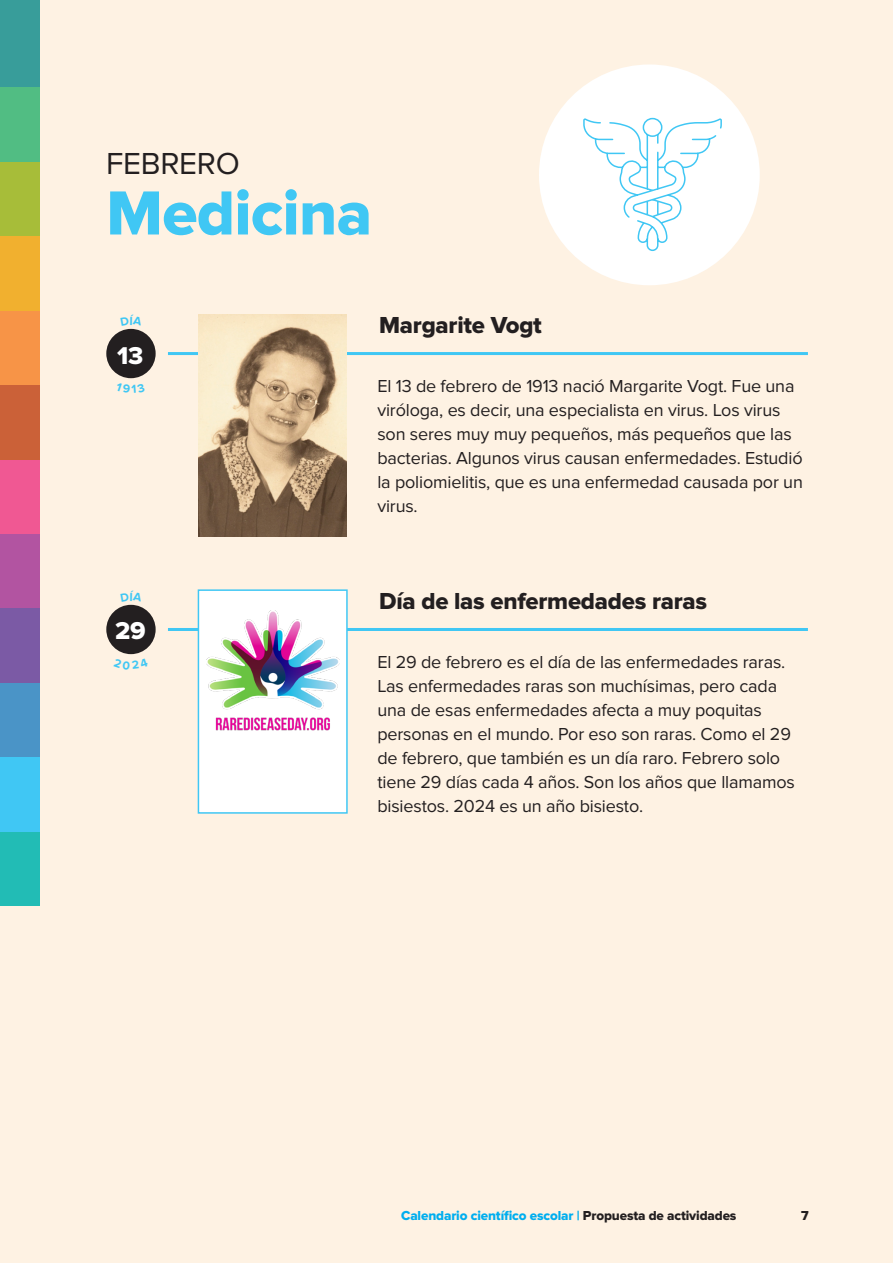
<style>
.page{position:relative;width:893px;height:1263px;background:#fef2e3}
.page>*{position:absolute;margin:0;border:0;box-sizing:border-box;transform-origin:0 0}
.t1{font:64.5px "Proxima Nova Extrabld";letter-spacing:-.01em;color:#40c7f4}
.t2{font:31.5px "Proxima Nova";letter-spacing:-.01em;color:#231f20}
.t3{font:25.2px "Proxima Nova Extrabld";color:#fff}
.t4{font:24px "Proxima Nova Extrabld";letter-spacing:-.01em;color:#231f20}
.t5{font:18px/24px "Proxima Nova";letter-spacing:-.01em;color:#231f20}
.t6{font:13.5px "Proxima Nova Extrabld";letter-spacing:-.01em;color:#00aeef}
.t7{font:13.5px "Proxima Nova Extrabld";color:#231f20}
.s1{color:#231f20}
</style>
<div class="page">
<div style="left:0;top:831px;width:40px;height:75px;background:#22bcb5"></div>
<div style="left:0;top:757px;width:40px;height:74px;background:#40c7f4"></div>
<div style="left:0;top:682px;width:40px;height:75px;background:#4a94c7"></div>
<div style="left:0;top:608px;width:40px;height:74px;background:#7b5aa5"></div>
<div style="left:0;top:534px;width:40px;height:74px;background:#b254a1"></div>
<div style="left:0;top:459px;width:40px;height:75px;background:#f05893"></div>
<div style="left:0;top:385px;width:40px;height:74px;background:#cb6138"></div>
<div style="left:0;top:310px;width:40px;height:75px;background:#f79447"></div>
<div style="left:0;top:236px;width:40px;height:74px;background:#f1b02f"></div>
<div style="left:0;top:162px;width:40px;height:74px;background:#a7bd39"></div>
<div style="left:0;top:87px;width:40px;height:75px;background:#51bd83"></div>
<div style="left:0;top:0;width:40px;height:87px;background:#389d9a"></div>
<hr style="left:168px;top:352px;width:640px;height:3px;background:#40c7f4">
<hr style="left:168px;top:628px;width:640px;height:3px;background:#40c7f4">
<div style="left:198px;top:590px;width:149px;height:223px;background:#fff"></div>
<img style="left:206px;top:610px;width:133px;height:121px">
<div style="left:198px;top:589px;width:150px;height:225px;border:2px solid #40c7f4"></div>
<div style="left:106px;top:329px;width:50px;height:49px;background:#231f20;border-radius:50%"></div>
<div style="left:106px;top:605px;width:50px;height:49px;background:#231f20;border-radius:50%"></div>
<img style="left:198px;top:314px;width:149px;height:223px">
<div style="left:539px;top:64px;width:221px;height:221px;background:#fff;border-radius:50%"></div>
<svg style="left:583px;top:117px;width:139px;height:135px"></svg>
<h2 class="t2" style="left:106px;top:145px;width:135px">FEBRERO</h2>
<h1 class="t1" style="left:106px;top:176px;width:267px">Medicina</h1>
<h3 class="t3" style="left:117px;top:341px;width:28px">13</h3>
<h3 class="t3" style="left:115px;top:616px;width:32px">29</h3>
<h3 class="t4" style="left:379px;top:311px;width:164px">Margarite Vogt</h3>
<p class="t5" style="left:377px;top:374px;width:427px">El 13 de febrero de 1913 nació Margarite Vogt. Fue una viróloga, es decir, una especialista en virus. Los virus son seres muy muy pequeños, más pequeños que las bacterias. Algunos virus causan enfermedades. Estudió la poliomielitis, que es una enfermedad causada por un virus.</p>
<h3 class="t4" style="left:379px;top:587px;width:329px">Día de las enfermedades raras</h3>
<p class="t5" style="left:377px;top:650px;width:419px">El 29 de febrero es el día de las enfermedades raras.<br>Las enfermedades raras son muchísimas, pero cada una de esas enfermedades afecta a muy poquitas personas en el mundo. Por eso son raras. Como el 29 de febrero, que también es un día raro. Febrero solo tiene 29 días cada 4 años. Son los años que llamamos bisiestos. 2024 es un año bisiesto.</p>
<p class="t6" style="left:401px;top:1207px;width:337px">Calendario científico escolar | <span class="s1">Propuesta de actividades</span></p>
<p class="t7" style="left:801px;top:1207px;width:9px">7</p>
</div>
